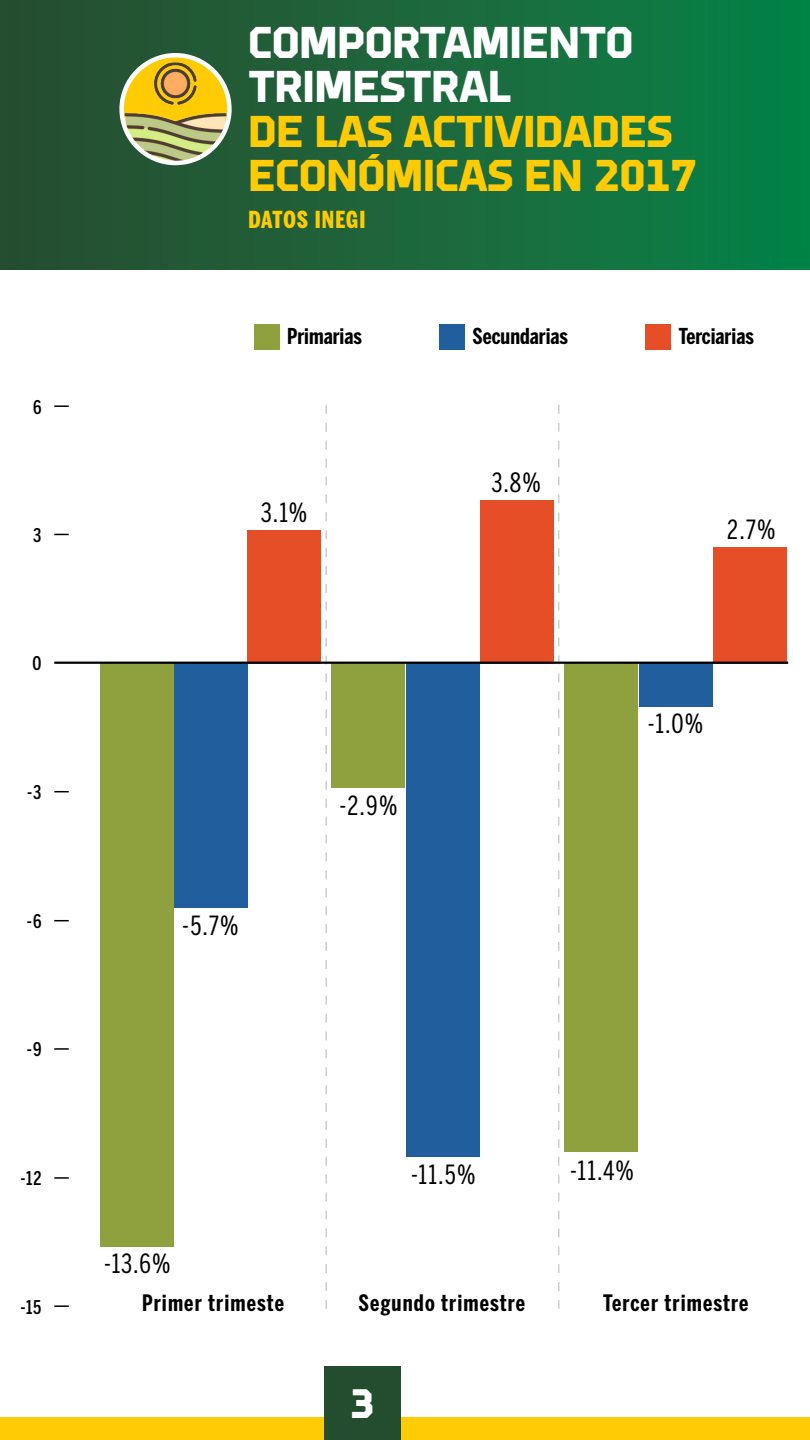
<style>
.page{position:relative;width:810px;height:1440px;background:#fff}
.page>*{position:absolute;margin:0;border:0;box-sizing:border-box;transform-origin:0 0}
.t1{font:800 45.75px/44.5px "Brooklyn";color:#ffcb05}
.t2{font:800 45.75px/44.5px "Brooklyn";color:#fff}
.t3{font:800 42.3px "Brooklyn";color:#fff}
.t4{font:26.25px "Benton Sans Comp";color:#000}
.t5{font:900 23.25px "Benton Sans Comp";letter-spacing:.04em;color:#ffcb05}
.t6{font:700 22.5px "Benton Sans Comp";letter-spacing:.05em;color:#000}
.t7{font:700 21.75px "Benton Sans Comp";color:#000}
.t8{font:500 18.75px "Benton Sans Comp";color:#000}
</style>
<div class="page">
<div style="left:0;top:0;width:809px;height:270px;background:linear-gradient(to right,#2c4c30,#088248)"></div>
<img style="left:124px;top:62px;width:103px;height:101px">
<div style="left:119px;top:53px;width:113px;height:112px;border:4px solid #fff;border-radius:50%"></div>
<div style="left:247px;top:530px;width:74px;height:133px;background:#e54e26"></div>
<div style="left:480px;top:500px;width:74px;height:163px;background:#e54e26"></div>
<div style="left:713px;top:547px;width:74px;height:116px;background:#e54e26"></div>
<div style="left:174px;top:663px;width:73px;height:245px;background:#215e9e"></div>
<div style="left:406px;top:663px;width:73px;height:493px;background:#215e9e"></div>
<div style="left:639px;top:663px;width:73px;height:43px;background:#215e9e"></div>
<div style="left:101px;top:663px;width:73px;height:583px;background:#8fa13e"></div>
<div style="left:332px;top:663px;width:73px;height:125px;background:#8fa13e"></div>
<div style="left:565px;top:663px;width:73px;height:489px;background:#8fa13e"></div>
<svg style="left:325px;top:405px;width:2px;height:904px"></svg>
<svg style="left:558px;top:405px;width:1px;height:904px"></svg>
<hr style="left:54px;top:662px;width:734px;height:2px;background:#000">
<svg style="left:54px;top:791px;width:15px;height:1px"></svg>
<svg style="left:54px;top:920px;width:15px;height:1px"></svg>
<svg style="left:54px;top:1048px;width:15px;height:2px"></svg>
<svg style="left:54px;top:1177px;width:15px;height:2px"></svg>
<svg style="left:54px;top:1305px;width:15px;height:2px"></svg>
<svg style="left:54px;top:534px;width:15px;height:1px"></svg>
<svg style="left:54px;top:405px;width:15px;height:2px"></svg>
<div style="left:254px;top:325px;width:25px;height:25px;background:#8fa13e"></div>
<div style="left:439px;top:325px;width:26px;height:25px;background:#215e9e"></div>
<div style="left:646px;top:325px;width:25px;height:25px;background:#e54e26"></div>
<div style="left:0;top:1418px;width:810px;height:22px;background:#ffcb05"></div>
<div style="left:324px;top:1366px;width:76px;height:74px;background:#244d30"></div>
<p class="t8" style="left:33px;top:396px;width:10px">6</p>
<p class="t8" style="left:33px;top:524px;width:10px">3</p>
<p class="t8" style="left:32px;top:653px;width:10px">0</p>
<p class="t8" style="left:27px;top:782px;width:16px">-3</p>
<p class="t8" style="left:27px;top:911px;width:16px">-6</p>
<p class="t8" style="left:27px;top:1039px;width:16px">-9</p>
<p class="t8" style="left:21px;top:1168px;width:22px">-12</p>
<p class="t8" style="left:21px;top:1296px;width:22px">-15</p>
<h1 class="t2" style="left:248px;top:21px;width:386px">COMPORTAMIENTO<br>TRIMESTRAL</h1>
<h1 class="t1" style="left:248px;top:110px;width:450px">DE LAS ACTIVIDADES<br>ECONÓMICAS EN 2017</h1>
<p class="t5" style="left:248px;top:206px;width:119px">DATOS INEGI</p>
<p class="t7" style="left:287px;top:324px;width:76px">Primarias</p>
<p class="t7" style="left:473px;top:324px;width:97px">Secundarias</p>
<p class="t7" style="left:679px;top:324px;width:77px">Terciarias</p>
<p class="t4" style="left:261px;top:497px;width:48px">3.1%</p>
<p class="t4" style="left:491px;top:467px;width:51px">3.8%</p>
<p class="t4" style="left:182px;top:910px;width:58px">-5.7%</p>
<p class="t4" style="left:339px;top:791px;width:60px">-2.9%</p>
<p class="t4" style="left:727px;top:515px;width:50px">2.7%</p>
<p class="t4" style="left:648px;top:709px;width:57px">-1.0%</p>
<p class="t4" style="left:104px;top:1249px;width:68px">-13.6%</p>
<p class="t4" style="left:411px;top:1160px;width:66px">-11.5%</p>
<p class="t6" style="left:142px;top:1290px;width:143px">Primer trimeste</p>
<p class="t6" style="left:359px;top:1290px;width:168px">Segundo trimestre</p>
<h2 class="t3" style="left:350px;top:1383px;width:25px">3</h2>
<p class="t4" style="left:570px;top:1155px;width:65px">-11.4%</p>
<p class="t6" style="left:603px;top:1290px;width:147px">Tercer trimestre</p>
</div>
